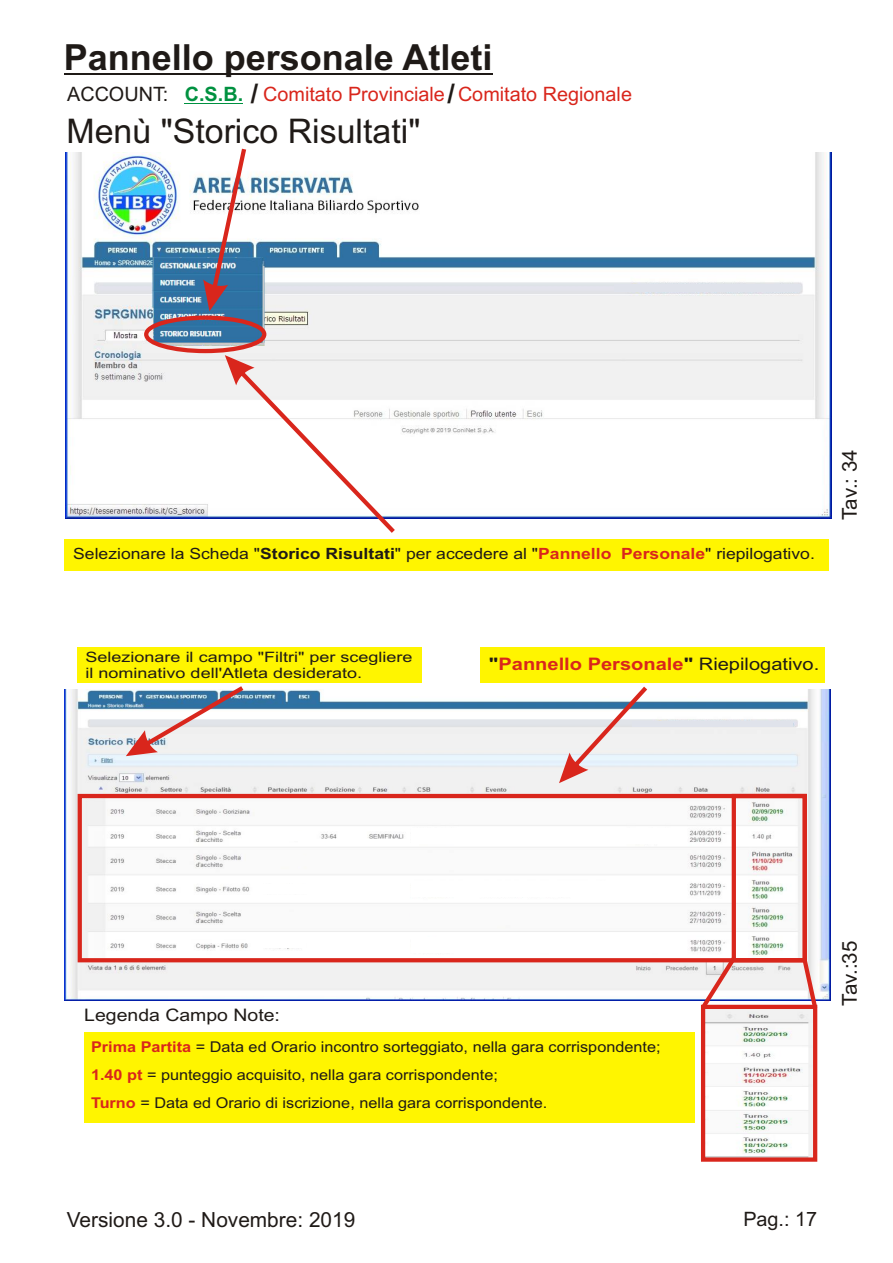
<style>
.page{position:relative;width:893px;height:1263px;background:#fff}
.page>*{position:absolute;margin:0;border:0;box-sizing:border-box;transform-origin:0 0}
.t1{font:700 36px "Arial";color:#1f1a17}
.t2{font:33.9px "Arial";color:#1f1a17}
.t3{font:20.85px "Arial";color:#1f1a17}
.t4{font:20.55px "Arial";color:#1f1a17}
.t5{font:19.8px "Arial";color:#d9261c}
.t6{font:19.8px "Arial";color:#1f1a17}
.t7{font:700 17.25px "Arial";color:#d9261c;scale:1.16 1}
.t8{font:17.25px "Arial";color:#1f1a17;scale:1.13 1}
.t9{font:15.45px "Arial";color:#1f1a17;scale:1.13 1}
.t10{font:14.85px/27.9px "Arial";color:#1f1a17;scale:1.09 1}
.t11{font:14.4px/16px "Arial";color:#1f1a17;scale:1.26 1}
.s1{color:#1f1a17}
.s2{font-weight:700;color:#009140}
.s3{font-weight:700;font-size:26.55px;color:#1f1a17}
.s4{font-weight:700}
.s5{font-weight:700;color:#d9261c}
.s6{font-weight:400;color:#1f1a17}
</style>
<div class="page">
<img style="left:66px;top:437px;width:765px;height:81px">
<img style="left:66px;top:153px;width:765px;height:284px">
<hr style="left:185px;top:103px;width:58px;height:1px;background:#009140">
<hr style="left:64px;top:73px;width:428px;height:2px;background:#1f1a17">
<img style="left:65px;top:690px;width:765px;height:310px">
<img style="left:706px;top:1010px;width:106px;height:147px">
<div style="left:65px;top:539px;width:764px;height:32px;background:#fff500"></div>
<div style="left:481px;top:647px;width:344px;height:36px;background:#fff500"></div>
<div style="left:78px;top:794px;width:729px;height:168px;border:4px solid #d9261c"></div>
<svg style="left:559px;top:687px;width:88px;height:96px"></svg>
<div style="left:732px;top:794px;width:75px;height:168px;border:4px solid #d9261c"></div>
<svg style="left:697px;top:952px;width:43px;height:61px"></svg>
<svg style="left:800px;top:955px;width:20px;height:58px"></svg>
<div style="left:701px;top:1005px;width:116px;height:157px;border:4px solid #d9261c"></div>
<div style="left:261px;top:807px;width:51px;height:9px;background:#fafafa"></div>
<div style="left:261px;top:831px;width:47px;height:10px;background:#fff"></div>
<div style="left:262px;top:856px;width:50px;height:9px;background:#fafafa"></div>
<div style="left:254px;top:884px;width:56px;height:10px;background:#fff"></div>
<div style="left:262px;top:912px;width:51px;height:9px;background:#fafafa"></div>
<div style="left:260px;top:938px;width:46px;height:10px;background:#fff"></div>
<div style="left:410px;top:803px;width:270px;height:17px;background:#fafafa"></div>
<div style="left:411px;top:829px;width:273px;height:15px;background:#fff"></div>
<div style="left:84px;top:1032px;width:611px;height:90px;background:#fff500"></div>
<div style="left:632px;top:721px;width:160px;height:6px;background:#e0e3eb"></div>
<div style="left:614px;top:284px;width:185px;height:8px;background:#e0e3eb"></div>
<div style="left:77px;top:647px;width:344px;height:36px;background:#fff500"></div>
<svg style="left:126px;top:686px;width:117px;height:70px"></svg>
<div style="left:410px;top:853px;width:270px;height:17px;background:#fafafa"></div>
<div style="left:411px;top:881px;width:273px;height:15px;background:#fff"></div>
<div style="left:411px;top:937px;width:273px;height:15px;background:#fff"></div>
<div style="left:410px;top:909px;width:270px;height:16px;background:#fafafa"></div>
<img style="left:149px;top:254px;width:119px;height:94px">
<svg style="left:203px;top:149px;width:43px;height:162px"></svg>
<div style="left:144px;top:316px;width:122px;height:37px;border:4px solid #d9261c;border-radius:50%"></div>
<svg style="left:225px;top:355px;width:170px;height:178px"></svg>
<h1 class="t1" style="left:64px;top:44px;width:430px">Pannello personale Atleti</h1>
<h3 class="t5" style="left:67px;top:87px;width:566px"><span class="s1">ACCOUNT:</span> <span class="s2">C.S.B.</span> <span class="s3">/</span> Comitato Provinciale<span class="s3">/</span> Comitato Regionale</h3>
<h2 class="t2" style="left:66px;top:119px;width:355px">Menù "Storico Risultati"</h2>
<p class="t9" style="left:73px;top:547px;width:658px">Selezionare la Scheda "<span class="s4">Storico Risultati</span>" per accedere al "<span class="s5">Pannello Personale</span>" riepilogativo.</p>
<h3 class="t4" style="left:842px;top:520px;width:72px;rotate:-90deg">Tav.: 34</h3>
<p class="t11" style="left:86px;top:650px;width:261px">Selezionare il campo "Filtri" per scegliere il nominativo dell'Atleta desiderato.</p>
<p class="t7" style="left:489px;top:657px;width:286px"><span class="s1">"</span>Pannello Personale<span class="s1">"</span> <span class="s6">Riepilogativo.</span></p>
<p class="t8" style="left:84px;top:1008px;width:175px">Legenda Campo Note:</p>
<p class="t10" style="left:91px;top:1034px;width:524px"><span class="s5">Prima Partita</span> = Data ed Orario incontro sorteggiato, nella gara corrispondente;<br><span class="s5">1.40 pt</span> = punteggio acquisito, nella gara corrispondente;<br><span class="s5">Turno</span> = Data ed Orario di iscrizione, nella gara corrispondente.</p>
<h3 class="t4" style="left:842px;top:1005px;width:66px;rotate:-90deg">Tav.:35</h3>
<h3 class="t3" style="left:67px;top:1212px;width:290px">Versione 3.0 - Novembre: 2019</h3>
<h3 class="t6" style="left:743px;top:1212px;width:75px">Pag.: 17</h3>
</div>
